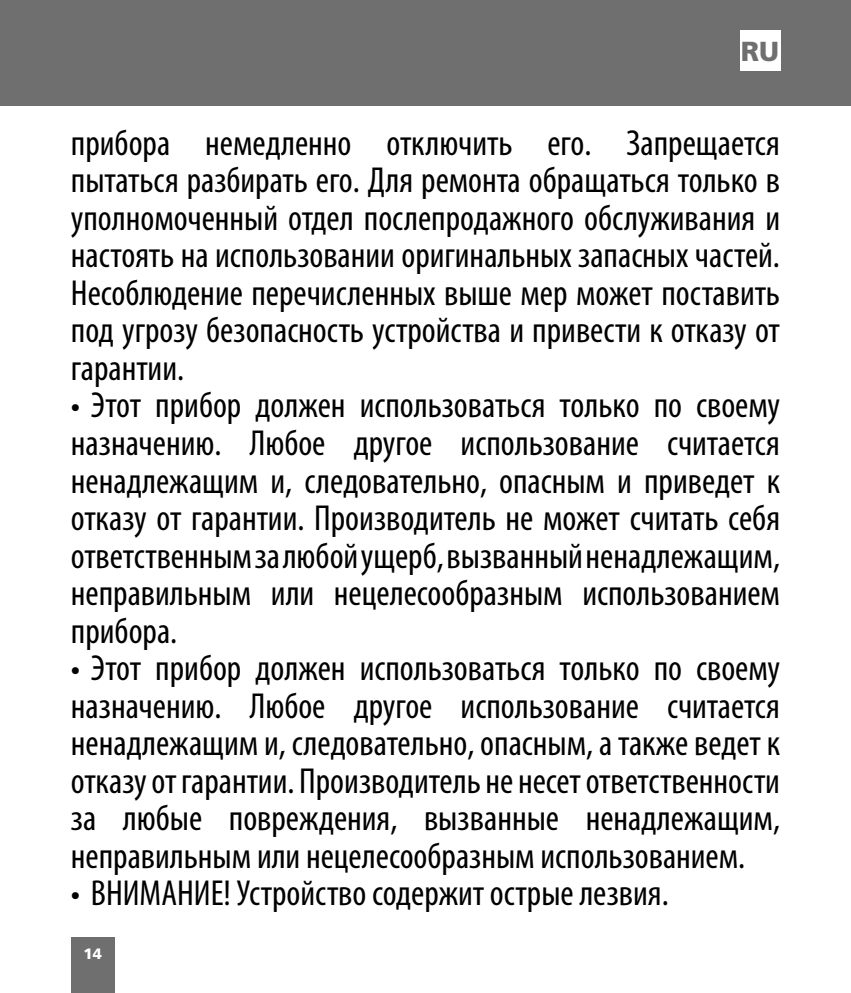
<style>
.page{position:relative;width:851px;height:993px;background:#fff}
.page>*{position:absolute;margin:0;border:0;box-sizing:border-box;transform-origin:0 0}
.t1{font:condensed 36.25px/37.5px "Myriad Pro";color:#000;text-align:justify}
.t2{font:900 27.5px "Frutiger LT Std";color:#706f6f}
.t3{font:900 15px "Frutiger LT Std";color:#fff}
</style>
<div class="page">
<div style="left:0;top:0;width:850px;height:106px;background:#706f6f"></div>
<div style="left:71px;top:937px;width:44px;height:55px;background:#706f6f"></div>
<div style="left:740px;top:31px;width:40px;height:40px;background:#fff"></div>
<p class="t2" style="left:740px;top:35px;width:40px">RU</p>
<p class="t1" style="left:71px;top:124px;width:710px">прибора немедленно отключить его. Запрещается пытаться разбирать его. Для ремонта обращаться только в уполномоченный отдел послепродажного обслуживания и настоять на использовании оригинальных запасных частей.<br>Несоблюдение перечисленных выше мер может поставить под угрозу безопасность устройства и привести к отказу от гарантии.</p>
<p class="t1" style="left:71px;top:386px;width:710px">• Этот прибор должен использоваться только по своему назначению. Любое другое использование считается ненадлежащим и, следовательно, опасным и приведет к отказу от гарантии. Производитель не может считать себя ответственным за любой ущерб, вызванный ненадлежащим, неправильным или нецелесообразным использованием прибора.</p>
<p class="t1" style="left:71px;top:648px;width:710px">• Этот прибор должен использоваться только по своему назначению. Любое другое использование считается ненадлежащим и, следовательно, опасным, а также ведет к отказу от гарантии. Производитель не несет ответственности за любые повреждения, вызванные ненадлежащим, неправильным или нецелесообразным использованием.</p>
<p class="t1" style="left:71px;top:873px;width:599px">• ВНИМАНИЕ! Устройство содержит острые лезвия.</p>
<p class="t3" style="left:84px;top:944px;width:20px">14</p>
</div>
